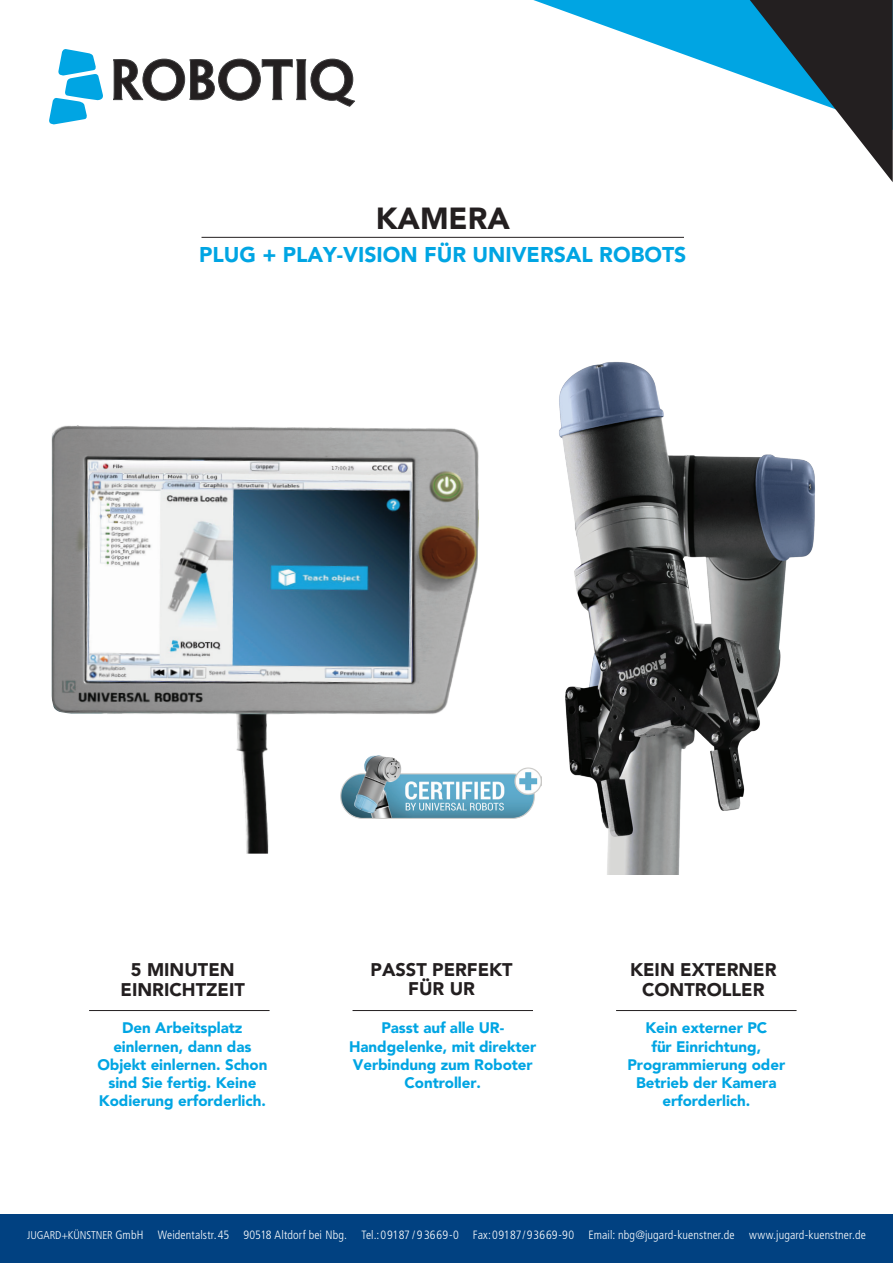
<style>
.page{position:relative;width:893px;height:1263px;background:#fff}
.page>*{position:absolute;margin:0;border:0;box-sizing:border-box;transform-origin:0 0}
.t1{font:900 30.3px "Avenir LT";color:#231f20}
.t2{font:900 21.15px "Avenir LT";color:#00a5e3}
.t3{font:900 18.15px/19.6px "Avenir LT";color:#231f20;text-align:center}
.t4{font:900 15.15px/18.1px "Avenir LT";letter-spacing:-.005em;color:#00a5e3;text-align:center}
.t5{font:300 condensed 12px "Frutiger LT Std";letter-spacing:.01em;color:#fff}
.s1{font-size:11.25px}
</style>
<div class="page">
<hr style="left:89px;top:1010px;width:181px;height:1px;background:#231f20">
<hr style="left:353px;top:1010px;width:180px;height:1px;background:#231f20">
<hr style="left:616px;top:1010px;width:180px;height:1px;background:#231f20">
<svg style="left:533px;top:0;width:217px;height:79px"></svg>
<svg style="left:113px;top:59px;width:242px;height:47px"></svg>
<svg style="left:49px;top:49px;width:54px;height:76px"></svg>
<svg style="left:750px;top:0;width:143px;height:182px"></svg>
<hr style="left:202px;top:237px;width:482px;height:1px;background:#231f20">
<img style="left:559px;top:362px;width:256px;height:512px">
<img style="left:52px;top:236px;width:492px;height:618px">
<div style="left:47px;top:714px;width:60px;height:29px;background:#fff"></div>
<img style="left:340px;top:754px;width:202px;height:65px">
<svg style="left:51px;top:668px;width:43px;height:79px"></svg>
<div style="left:0;top:1214px;width:893px;height:49px;background:#014181"></div>
<h1 class="t1" style="left:376px;top:200px;width:136px">KAMERA</h1>
<h2 class="t2" style="left:199px;top:242px;width:489px">PLUG + PLAY-VISION FÜR UNIVERSAL ROBOTS</h2>
<p class="t3" style="left:121px;top:960px;width:126px">5 MINUTEN<br>EINRICHTZEIT</p>
<p class="t4" style="left:97px;top:1019px;width:172px">Den Arbeitsplatz einlernen, dann das<br>Objekt einlernen. Schon sind Sie fertig. Keine<br>Kodierung erforderlich.</p>
<p class="t3" style="left:371px;top:959px;width:144px">PASST PERFEKT<br>FÜR UR</p>
<p class="t4" style="left:349px;top:1019px;width:189px">Passt auf alle UR-<br>Handgelenke, mit direkter<br>Verbindung zum Roboter<br>Controller.</p>
<p class="t3" style="left:630px;top:960px;width:148px">KEIN EXTERNER<br>CONTROLLER</p>
<p class="t4" style="left:627px;top:1019px;width:159px">Kein externer PC<br>für Einrichtung,<br>Programmierung oder<br>Betrieb der Kamera erforderlich.</p>
<p class="t5" style="left:27px;top:1228px;width:840px"><span class="s1">JUGARD+KÜNSTNER</span> GmbH Weidentalstr. 45 90518 Altdorf bei Nbg. Tel.: 0 91 87 / 9 36 69 -0 Fax: 09187 / 9 36 69 -90 Email: nbg@jugard-kuenstner.de www.jugard-kuenstner.de</p>
</div>
